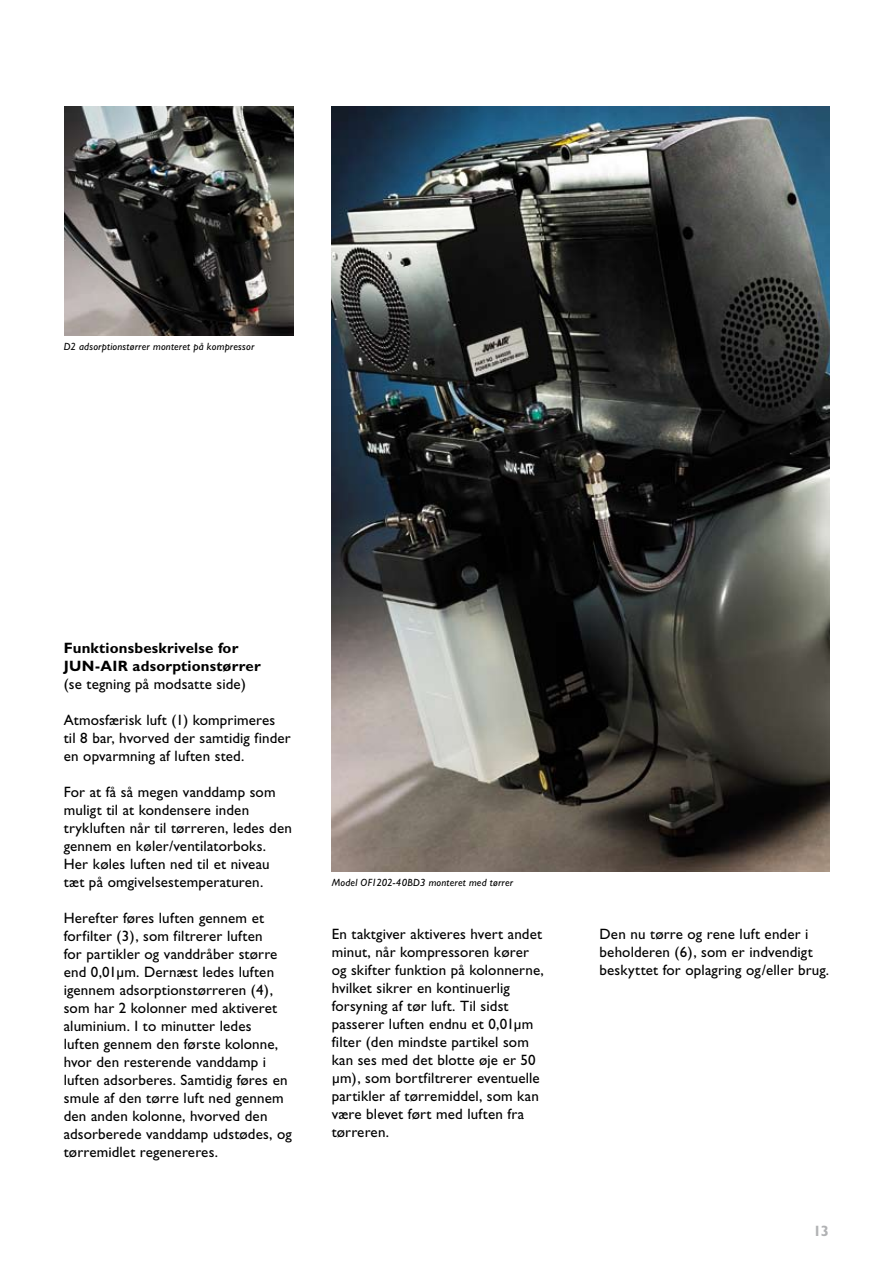
<style>
.page{position:relative;width:893px;height:1263px;background:#fff}
.page>*{position:absolute;margin:0;border:0;box-sizing:border-box;transform-origin:0 0}
.t1{font:15px/18px "Gill Sans";letter-spacing:.01em;color:#000}
.t2{font:700 15px/18px "Gill Sans";letter-spacing:.01em;color:#000}
.t3{font:700 15px "Gill Sans";color:#b1b2b4}
.t4{font:italic 10.5px "Gill Sans";letter-spacing:.02em;color:#000}
</style>
<div class="page">
<img style="left:64px;top:106px;width:229px;height:230px">
<img style="left:332px;top:106px;width:497px;height:766px">
<p class="t4" style="left:64px;top:341px;width:192px">D2 adsorptionstørrer monteret på kompressor</p>
<p class="t2" style="left:64px;top:639px;width:198px">Funktionsbeskrivelse for<br>JUN-AIR adsorptionstørrer</p>
<p class="t1" style="left:64px;top:675px;width:184px">(se tegning på modsatte side)</p>
<p class="t1" style="left:64px;top:711px;width:229px">Atmosfærisk luft (1) komprimeres<br>til 8 bar, hvorved der samtidig finder en opvarmning af luften sted.</p>
<p class="t1" style="left:64px;top:783px;width:230px">For at få så megen vanddamp som muligt til at kondensere inden trykluften når til tørreren, ledes den gennem en køler/ventilatorboks.<br>Her køles luften ned til et niveau tæt på omgivelsestemperaturen.</p>
<p class="t1" style="left:64px;top:909px;width:230px">Herefter føres luften gennem et forfilter (3), som filtrerer luften<br>for partikler og vanddråber større end 0,01µm. Dernæst ledes luften igennem adsorptionstørreren (4), som har 2 kolonner med aktiveret aluminium. I to minutter ledes<br>luften gennem den første kolonne, hvor den resterende vanddamp i luften adsorberes. Samtidig føres en smule af den tørre luft ned gennem den anden kolonne, hvorved den adsorberede vanddamp udstødes, og tørremidlet regenereres.</p>
<p class="t4" style="left:332px;top:876px;width:183px">Model OF1202-40BD3 monteret med tørrer</p>
<p class="t1" style="left:332px;top:925px;width:214px">En taktgiver aktiveres hvert andet minut, når kompressoren kører og skifter funktion på kolonnerne, hvilket sikrer en kontinuerlig forsyning af tør luft. Til sidst passerer luften endnu et 0,01µm filter (den mindste partikel som kan ses med det blotte øje er 50 µm), som bortfiltrerer eventuelle partikler af tørremiddel, som kan være blevet ført med luften fra tørreren.</p>
<p class="t1" style="left:600px;top:925px;width:231px">Den nu tørre og rene luft ender i beholderen (6), som er indvendigt beskyttet for oplagring og/eller brug.</p>
<p class="t3" style="left:813px;top:1222px;width:17px">13</p>
</div>
